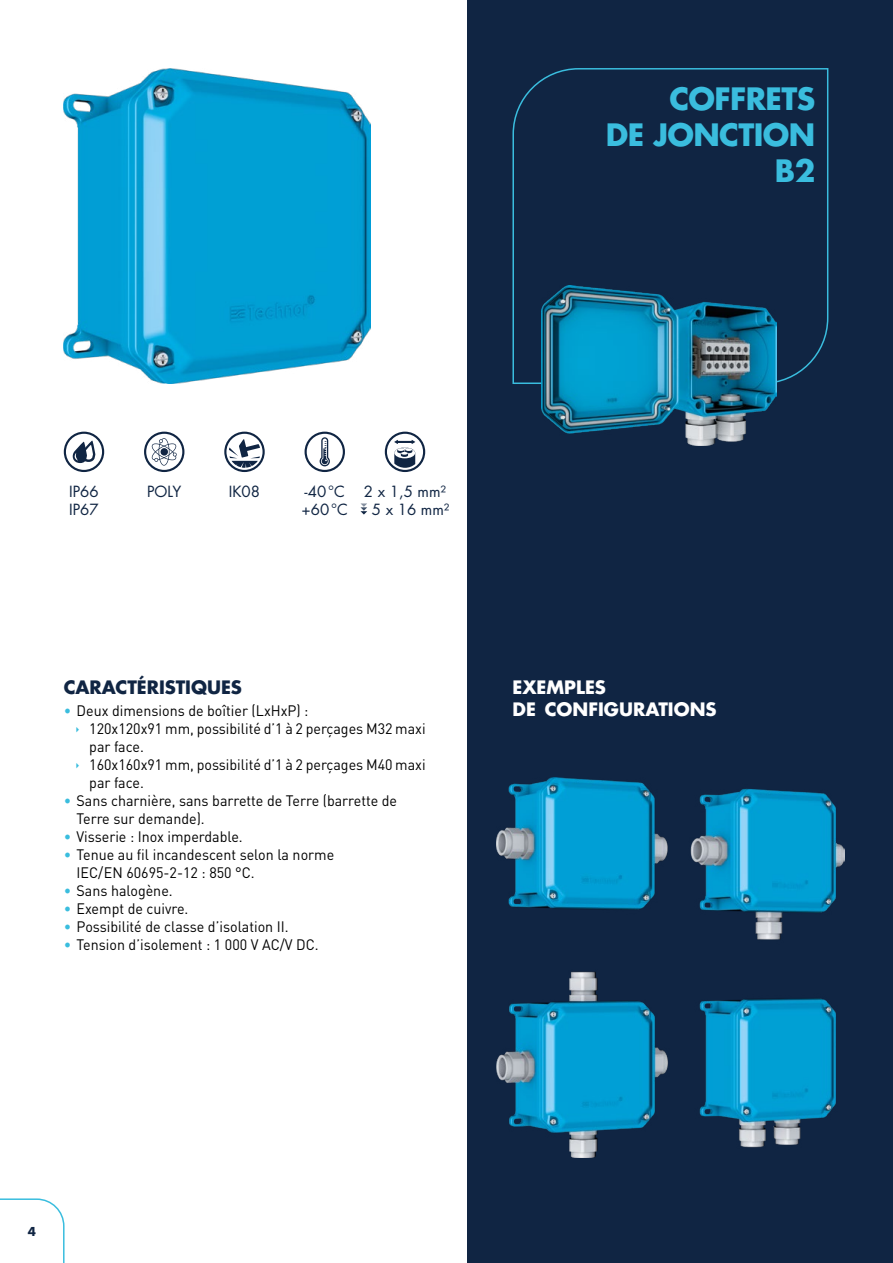
<style>
.page{position:relative;width:893px;height:1263px;background:#fff}
.page>*{position:absolute;margin:0;border:0;box-sizing:border-box;transform-origin:0 0}
.t1{font:700 30px/36px "Futura LT Pro";letter-spacing:-.02em;color:#3abdde;text-align:right}
.t2{font:700 18px/21.6px "Futura LT Pro";color:#fff}
.t3{font:700 18px "Futura LT Pro";color:#102543}
.t4{font:15px/18px "DIN Pro";color:#000;scale:.95 1}
.t5{font:15px/18px "Futura LT Pro";color:#102543}
.t6{font:700 12px "Futura LT Pro";color:#102543}
.s1{color:#3abdde}
</style>
<div class="page">
<div style="left:468px;top:0;width:425px;height:1263px;background:#102543"></div>
<svg style="left:512px;top:68px;width:317px;height:317px"></svg>
<svg style="left:0;top:1198px;width:65px;height:65px"></svg>
<img style="left:64px;top:68px;width:307px;height:316px">
<img style="left:496px;top:778px;width:349px;height:380px">
<svg style="left:144px;top:432px;width:40px;height:40px"></svg>
<svg style="left:224px;top:432px;width:41px;height:40px"></svg>
<svg style="left:305px;top:432px;width:40px;height:40px"></svg>
<svg style="left:385px;top:432px;width:40px;height:40px"></svg>
<svg style="left:64px;top:432px;width:40px;height:40px"></svg>
<svg style="left:360px;top:503px;width:7px;height:12px"></svg>
<img style="left:542px;top:285px;width:234px;height:161px">
<h1 class="t1" style="left:606px;top:79px;width:211px">COFFRETS<br>DE JONCTION<br>B2</h1>
<p class="t5" style="left:69px;top:482px;width:31px">IP66<br>IP67</p>
<p class="t5" style="left:364px;top:482px;width:87px;text-align:center">2 x 1,5 mm²<br>5 x 16 mm²</p>
<p class="t5" style="left:229px;top:482px;width:33px">IK08</p>
<p class="t5" style="left:302px;top:482px;width:48px">-40°C +60°C</p>
<p class="t5" style="left:147px;top:482px;width:36px">POLY</p>
<p class="t3" style="left:64px;top:673px;width:180px">CARACTÉRISTIQUES</p>
<p class="t4" style="left:89px;top:701px;width:356px;text-indent:-26px"><span class="s1">•</span> Deux dimensions de boîtier (LxHxP) :<br>120x120x91 mm, possibilité d’1 à 2 perçages M32 maxi par face.<br>160x160x91 mm, possibilité d’1 à 2 perçages M40 maxi par face.</p>
<p class="t4" style="left:77px;top:791px;width:339px;text-indent:-13px"><span class="s1">•</span> Sans charnière, sans barrette de Terre (barrette de<br>Terre sur demande).</p>
<p class="t4" style="left:64px;top:827px;width:190px"><span class="s1">•</span> Visserie : Inox imperdable.</p>
<p class="t4" style="left:77px;top:845px;width:273px;text-indent:-13px"><span class="s1">•</span> Tenue au fil incandescent selon la norme<br>IEC/EN 60695-2-12 : 850 °C.</p>
<p class="t4" style="left:64px;top:881px;width:116px"><span class="s1">•</span> Sans halogène.</p>
<p class="t4" style="left:64px;top:899px;width:133px"><span class="s1">•</span> Exempt de cuivre.</p>
<p class="t4" style="left:64px;top:917px;width:238px"><span class="s1">•</span> Possibilité de classe d’isolation II.</p>
<p class="t4" style="left:64px;top:935px;width:270px"><span class="s1">•</span> Tension d’isolement : 1 000 V AC/V DC.</p>
<p class="t2" style="left:512px;top:676px;width:206px">EXEMPLES<br>DE CONFIGURATIONS</p>
<p class="t6" style="left:28px;top:1222px;width:10px">4</p>
</div>
